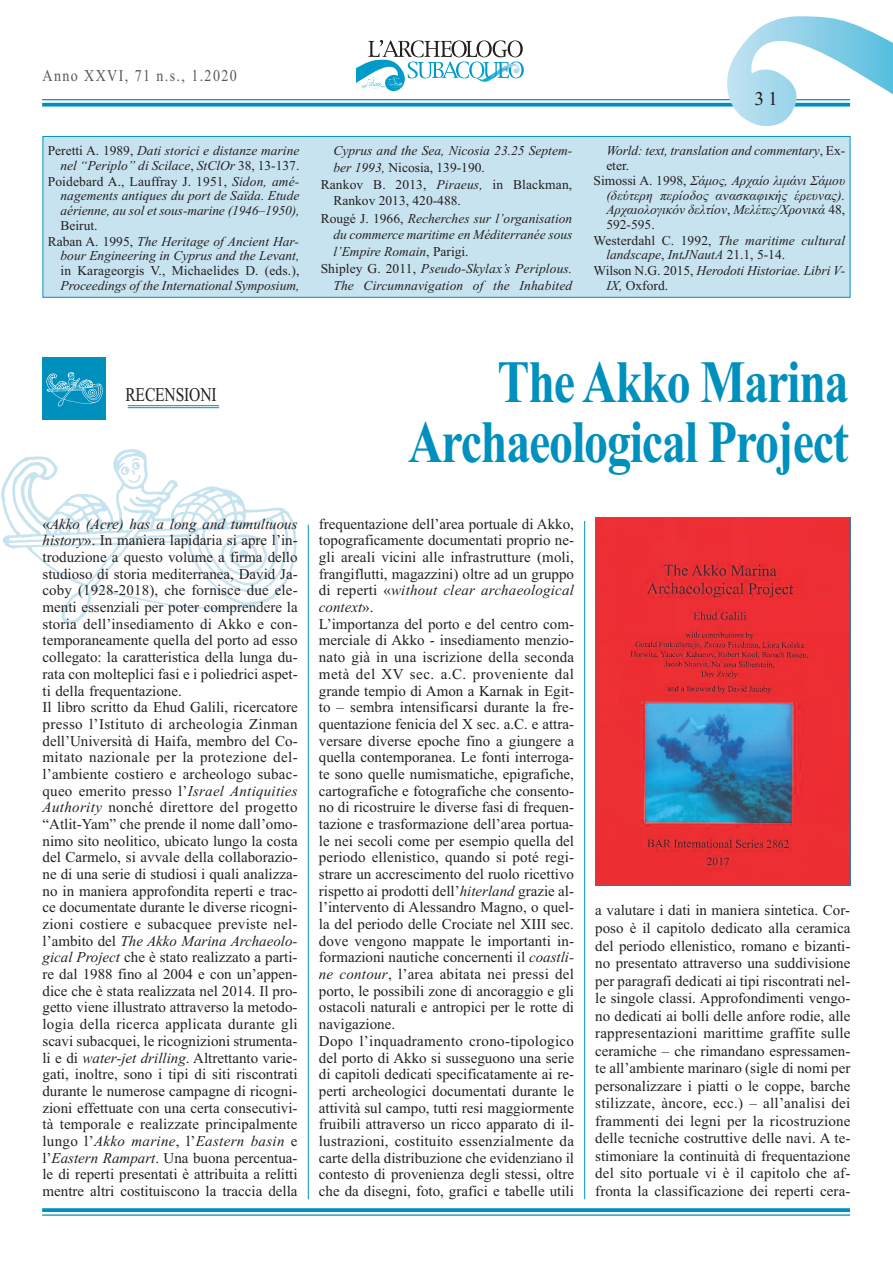
<style>
.page{position:relative;width:893px;height:1263px;background:#fff}
.page>*{position:absolute;margin:0;border:0;box-sizing:border-box;transform-origin:0 0}
.t1{font:700 60px/60px "Times New Roman";letter-spacing:-.025em;color:#0090be;text-align:right;scale:.8 1}
.t2{font:19.5px "Times New Roman";letter-spacing:-.01em;color:#231f20;scale:.8 1}
.t3{font:19.5px "Times New Roman";letter-spacing:-.01em;color:#231f20}
.t4{font:16.5px "Times New Roman";letter-spacing:.1em;color:#57585a;scale:.85 1}
.t5{font:15px/16.6px "Times New Roman";color:#231f20}
.t6{font:italic 13.5px/14.5px "Times New Roman";color:#231f20}
.t7{font:13.5px/16.4px "Times New Roman";letter-spacing:.01em;color:#231f20}
.s1{font-style:normal}
.s2{font-style:italic}
</style>
<div class="page">
<hr style="left:42px;top:99px;width:808px;height:1px;background:#0090be">
<svg style="left:42px;top:103px;width:685px;height:4px;background:#1c9cc5"></svg>
<svg style="left:357px;top:40px;width:167px;height:52px"></svg>
<svg style="left:42px;top:1208px;width:808px;height:4px;background:#0f96c1"></svg>
<hr style="left:42px;top:1214px;width:808px;height:2px;background:#0090be">
<svg style="left:727px;top:16px;width:166px;height:147px"></svg>
<div style="left:43px;top:137px;width:807px;height:160px;background:#c7e3ef"></div>
<div style="left:43px;top:136px;width:807px;height:162px;border:1px solid #0090be"></div>
<img style="left:1px;top:449px;width:296px;height:175px">
<div style="left:43px;top:358px;width:63px;height:62px;background:#0090be"></div>
<img style="left:46px;top:372px;width:57px;height:35px">
<img style="left:597px;top:519px;width:251px;height:364px">
<div style="left:595px;top:517px;width:255px;height:368px;border:1px solid #0090be"></div>
<hr style="left:128px;top:405px;width:91px;height:1px;background:#0090be">
<hr style="left:128px;top:407px;width:91px;height:1px;background:#0090be">
<hr style="left:584px;top:521px;width:1px;height:678px;background:#0090be">
<hr style="left:308px;top:525px;width:1px;height:674px;background:#0090be">
<p class="t4" style="left:43px;top:66px;width:230px">Anno XXVI, 71 n.s., 1.2020</p>
<p class="t6" style="left:48px;top:143px;width:253px;text-align:right"><span class="s1">Peretti A. 1989,</span> Dati storici e distanze marine nel “Periplo” di Scilace<span class="s1">,</span> StClOr <span class="s1">38, 13-137.</span></p>
<p class="t6" style="left:61px;top:174px;width:240px;text-align:justify;text-indent:-13px"><span class="s1">Poidebard A., Lauffray J. 1951,</span> Sidon, amé&shy;nagements antiques du port de Saïda. Etude aérienne, au sol et sous-marine (1946–1950),</p>
<p class="t6" style="left:48px;top:217px;width:253px;line-height:15.9px;text-indent:13px"><span class="s1">Beirut.<br>Raban A. 1995,</span> The Heritage of Ancient Har-</p>
<p class="t6" style="left:61px;top:248px;width:240px">bour Engineering in Cyprus and the Levant,</p>
<p class="t7" style="left:61px;top:262px;width:240px">in Karageorgis V., Michaelides D. (eds.),</p>
<p class="t6" style="left:61px;top:278px;width:240px">Proceedings of the International Symposium,</p>
<p class="t6" style="left:333px;top:142px;width:240px;line-height:16.4px">Cyprus and the Sea, Nicosia 23.25 Septem&shy;ber 1993, <span class="s1">Nicosia, 139-190.</span></p>
<p class="t7" style="left:333px;top:176px;width:240px;text-indent:-13px">Rankov B. 2013, <span class="s2">Piraeus,</span> in Blackman,<br>Rankov 2013, 420-488.</p>
<p class="t6" style="left:333px;top:210px;width:240px;line-height:16.4px;text-align:justify;text-indent:-13px"><span class="s1">Rougé J. 1966,</span> Recherches sur l’organisation du commerce maritime en Méditerranée sous l’Empire Romain<span class="s1">, Parigi.</span></p>
<p class="t6" style="left:321px;top:260px;width:253px;line-height:16.4px;text-align:right"><span class="s1">Shipley G. 2011,</span> Pseudo-Skylax’s Periplous.<br>The Circumnavigation of the Inhabited</p>
<h2 class="t3" style="left:754px;top:87px;width:25px">31</h2>
<p class="t6" style="left:606px;top:143px;width:240px">World: text, translation and commentary<span class="s1">, Ex&shy;eter.</span></p>
<p class="t6" style="left:606px;top:174px;width:240px;text-align:justify;text-indent:-13px"><span class="s1">Simossi A. 1998,</span> Σάμος, Αρχαίο λιμάνι Σάμου (δεύτερη περίοδος ανασκαφικής έρευνας).<br>Αρχαιολογικόν δελτίον<span class="s1">,</span> Μελέτες/Χρονικά <span class="s1">48, 592-595.</span></p>
<p class="t6" style="left:606px;top:233px;width:240px;text-indent:-13px"><span class="s1">Westerdahl C. 1992,</span> The maritime cultural landscape<span class="s1">,</span> IntJNautA <span class="s1">21.1, 5-14.</span></p>
<p class="t6" style="left:606px;top:263px;width:240px;text-indent:-13px"><span class="s1">Wilson N.G. 2015,</span> Herodoti Historiae. Libri V-<br>IX, <span class="s1">Oxford.</span></p>
<h2 class="t2" style="left:125px;top:383px;width:116px">RECENSIONI</h2>
<h1 class="t1" style="left:408px;top:351px;width:553px">The Akko Marina<br>Archaeological Project</h1>
<p class="t5" style="left:42px;top:515px;width:257px">«<span class="s2">Akko (Acre) has a long and tumultuous history</span>». In maniera lapidaria si apre l’in&shy;troduzione a questo volume a firma dello studioso di storia mediterranea, David Ja&shy;coby (1928-2018), che fornisce due ele&shy;menti essenziali per poter comprendere la storia dell’insediamento di Akko e con&shy;temporaneamente quella del porto ad esso collegato: la caratteristica della lunga du&shy;rata con molteplici fasi e i poliedrici aspet&shy;ti della frequentazione.<br>Il libro scritto da Ehud Galili, ricercatore presso l’Istituto di archeologia Zinman dell’Università di Haifa, membro del Co&shy;mitato nazionale per la protezione del&shy;l’ambiente costiero e archeologo subac&shy;queo emerito presso l’<span class="s2">Israel Antiquities Authority</span> nonché direttore del progetto “Atlit-Yam” che prende il nome dall’omo&shy;nimo sito neolitico, ubicato lungo la costa del Carmelo, si avvale della collaborazio&shy;ne di una serie di studiosi i quali analizza&shy;no in maniera approfondita reperti e trac&shy;ce documentate durante le diverse ricogni&shy;zioni costiere e subacquee previste nel&shy;l’ambito del <span class="s2">The Akko Marina Archaeolo&shy;gical Project</span> che è stato realizzato a parti&shy;re dal 1988 fino al 2004 e con un’appen&shy;dice che è stata realizzata nel 2014. Il pro&shy;getto viene illustrato attraverso la metodo&shy;logia della ricerca applicata durante gli scavi subacquei, le ricognizioni strumenta&shy;li e di <span class="s2">water-jet drilling</span>. Altrettanto varie&shy;gati, inoltre, sono i tipi di siti riscontrati durante le numerose campagne di ricogni&shy;zioni effettuate con una certa consecutivi&shy;tà temporale e realizzate principalmente lungo l’<span class="s2">Akko marine</span>, l’<span class="s2">Eastern basin</span> e l’<span class="s2">Eastern Rampart</span>. Una buona percentua&shy;le di reperti presentati è attribuita a relitti mentre altri costituiscono la traccia della</p>
<p class="t5" style="left:319px;top:515px;width:257px">frequentazione dell’area portuale di Akko, topograficamente documentati proprio ne&shy;gli areali vicini alle infrastrutture (moli, frangiflutti, magazzini) oltre ad un gruppo di reperti «<span class="s2">without clear archaeological context</span>».<br>L’importanza del porto e del centro com&shy;merciale di Akko - insediamento menzio&shy;nato già in una iscrizione della seconda metà del XV sec. a.C. proveniente dal grande tempio di Amon a Karnak in Egit&shy;to – sembra intensificarsi durante la fre&shy;quentazione fenicia del X sec. a.C. e attra&shy;versare diverse epoche fino a giungere a quella contemporanea. Le fonti interroga&shy;te sono quelle numismatiche, epigrafiche, cartografiche e fotografiche che consento&shy;no di ricostruire le diverse fasi di frequen&shy;tazione e trasformazione dell’area portua&shy;le nei secoli come per esempio quella del periodo ellenistico, quando si poté regi&shy;strare un accrescimento del ruolo ricettivo rispetto ai prodotti dell’<span class="s2">hiterland</span> grazie al&shy;l’intervento di Alessandro Magno, o quel&shy;la del periodo delle Crociate nel XIII sec. dove vengono mappate le importanti in&shy;formazioni nautiche concernenti il <span class="s2">coastli&shy;ne contour</span>, l’area abitata nei pressi del porto, le possibili zone di ancoraggio e gli ostacoli naturali e antropici per le rotte di navigazione.<br>Dopo l’inquadramento crono-tipologico del porto di Akko si susseguono una serie di capitoli dedicati specificatamente ai re&shy;perti archeologici documentati durante le attività sul campo, tutti resi maggiormente fruibili attraverso un ricco apparato di il&shy;lustrazioni, costituito essenzialmente da carte della distribuzione che evidenziano il contesto di provenienza degli stessi, oltre che da disegni, foto, grafici e tabelle utili</p>
<p class="t5" style="left:595px;top:901px;width:257px;line-height:17.5px;text-align:justify">a valutare i dati in maniera sintetica. Cor&shy;poso è il capitolo dedicato alla ceramica del periodo ellenistico, romano e bizanti&shy;no presentato attraverso una suddivisione per paragrafi dedicati ai tipi riscontrati nel&shy;le singole classi. Approfondimenti vengo&shy;no dedicati ai bolli delle anfore rodie, alle rappresentazioni marittime graffite sulle ceramiche – che rimandano espressamen&shy;te all’ambiente marinaro (sigle di nomi per personalizzare i piatti o le coppe, barche stilizzate, àncore, ecc.) – all’analisi dei frammenti dei legni per la ricostruzione delle tecniche costruttive delle navi. A te&shy;stimoniare la continuità di frequentazione del sito portuale vi è il capitolo che af&shy;fronta la classificazione dei reperti cera-</p>
</div>
